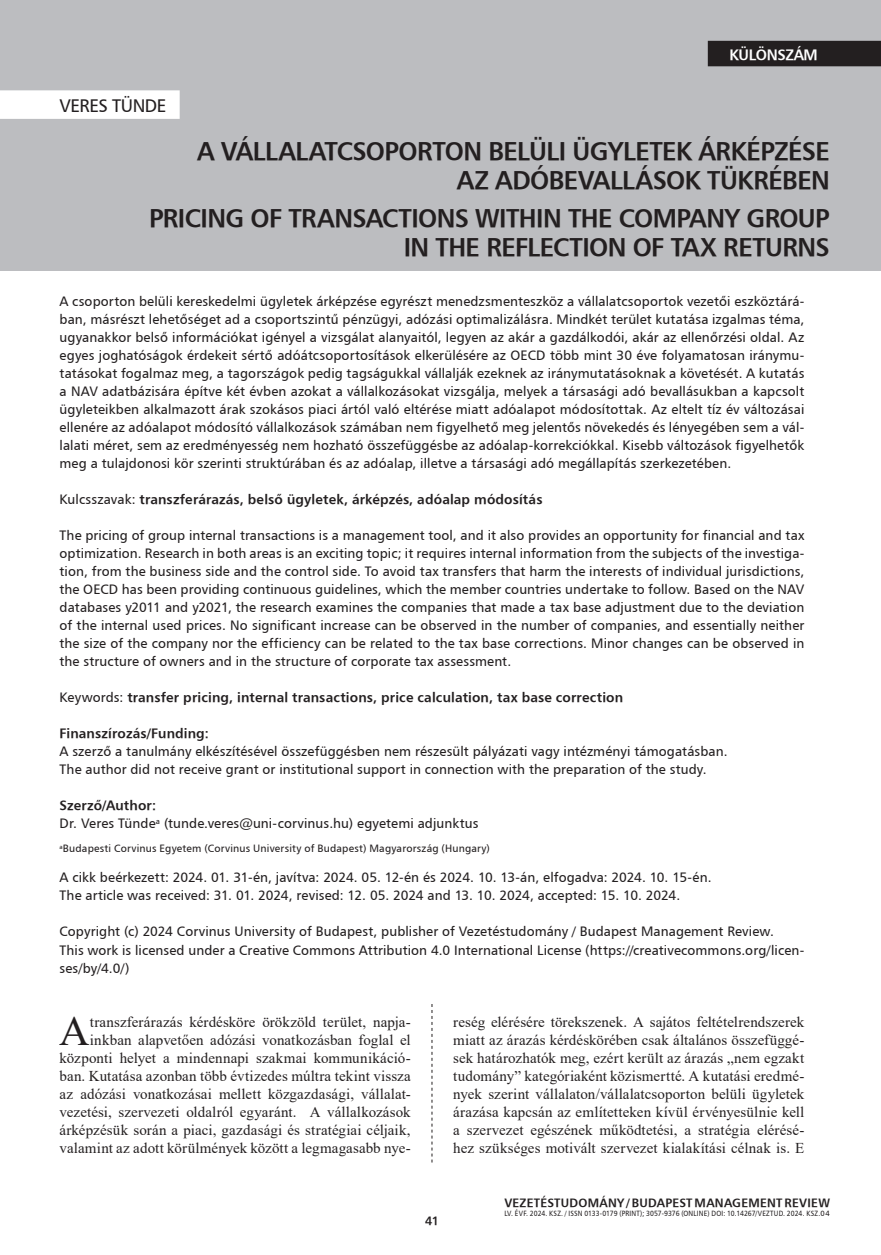
<style>
.page{position:relative;width:881px;height:1255px;background:#fff}
.page>*{position:absolute;margin:0;border:0;box-sizing:border-box;transform-origin:0 0}
.Iniciálé{font:42.15px "Times New Roman";color:#231f20}
.kenyérszöveg_opcionális{font:25.5px/29.4px "H Humanist 777 BT Bold";letter-spacing:-.025em;color:#231f20;text-align:right}
.kenyérszöveg_opcionális-2{font:18px "H Humanist 777 BT";letter-spacing:-.025em;color:#231f20}
.Iniciálé-2{font:15px/18px "Times New Roman";letter-spacing:.005em;color:#231f20;text-align:right}
.t1{font:15px "H Humanist 777 BT Bold";letter-spacing:-.025em;color:#fff}
.Kezdő_oldal_bevezető{font:13.5px/18px "H Humanist 777 BT";letter-spacing:.005em;color:#231f20;text-align:justify}
.Kezdő_oldal_bevezető-2{font:13.5px "H Humanist 777 BT Bold";letter-spacing:.01em;color:#231f20}
.t2{font:12px "H Humanist 777 BT Bold";letter-spacing:.02em;color:#231f20}
.Lábjegyzet{font:10.5px "H Humanist 777 BT";letter-spacing:.015em;color:#231f20}
.t3{font:7.5px "H Humanist 777 BT";letter-spacing:.02em;color:#231f20;scale:.9 1}
.s1{font-family:"H Humanist 777 BT"}
</style>
<div class="page">
<div style="left:0;top:0;width:880px;height:270px;background:#bcbdc0"></div>
<div style="left:0;top:90px;width:180px;height:29px;background:#fff"></div>
<div style="left:707px;top:41px;width:173px;height:25px;background:#231f20"></div>
<svg style="left:431px;top:1004px;width:1px;height:158px"></svg>
<p class="kenyérszöveg_opcionális-2" style="left:60px;top:94px;width:108px">VERES TÜNDE</p>
<p class="t1" style="left:729px;top:45px;width:90px">KÜLÖNSZÁM</p>
<p class="kenyérszöveg_opcionális" style="left:197px;top:135px;width:634px">A VÁLLALATCSOPORTON BELÜLI ÜGYLETEK ÁRKÉPZÉSE<br>AZ ADÓBEVALLÁSOK TÜKRÉBEN</p>
<p class="kenyérszöveg_opcionális" style="left:149px;top:202px;width:682px">PRICING OF TRANSACTIONS WITHIN THE COMPANY GROUP<br>IN THE REFLECTION OF TAX RETURNS</p>
<p class="Kezdő_oldal_bevezető" style="left:60px;top:292px;width:746px">A csoporton belüli kereskedelmi ügyletek árképzése egyrészt menedzsmenteszköz a vállalatcsoportok vezetői eszköztárá&shy;ban, másrészt lehetőséget ad a csoportszintű pénzügyi, adózási optimalizálásra. Mindkét terület kutatása izgalmas téma, ugyanakkor belső információkat igényel a vizsgálat alanyaitól, legyen az akár a gazdálkodói, akár az ellenőrzési oldal. Az egyes joghatóságok érdekeit sértő adóátcsoportosítások elkerülésére az OECD több mint 30 éve folyamatosan iránymu&shy;tatásokat fogalmaz meg, a tagországok pedig tagságukkal vállalják ezeknek az iránymutatásoknak a követését. A kutatás a NAV adatbázisára építve két évben azokat a vállalkozásokat vizsgálja, melyek a társasági adó bevallásukban a kapcsolt ügyleteikben alkalmazott árak szokásos piaci ártól való eltérése miatt adóalapot módosítottak. Az eltelt tíz év változásai ellenére az adóalapot módosító vállalkozások számában nem figyelhető meg jelentős növekedés és lényegében sem a vál&shy;lalati méret, sem az eredményesség nem hozható összefüggésbe az adóalap-korrekciókkal. Kisebb változások figyelhetők meg a tulajdonosi kör szerinti struktúrában és az adóalap, illetve a társasági adó megállapítás szerkezetében.</p>
<p class="Kezdő_oldal_bevezető-2" style="left:60px;top:491px;width:484px"><span class="s1">Kulcsszavak:</span> transzferárazás, belső ügyletek, árképzés, adóalap módosítás</p>
<p class="Kezdő_oldal_bevezető" style="left:60px;top:526px;width:746px">The pricing of group internal transactions is a management tool, and it also provides an opportunity for financial and tax optimization. Research in both areas is an exciting topic; it requires internal information from the subjects of the investiga&shy;tion, from the business side and the control side. To avoid tax transfers that harm the interests of individual jurisdictions, the OECD has been providing continuous guidelines, which the member countries undertake to follow. Based on the NAV databases y2011 and y2021, the research examines the companies that made a tax base adjustment due to the deviation of the internal used prices. No significant increase can be observed in the number of companies, and essentially neither the size of the company nor the efficiency can be related to the tax base corrections. Minor changes can be observed in the structure of owners and in the structure of corporate tax assessment.</p>
<p class="Kezdő_oldal_bevezető-2" style="left:60px;top:689px;width:565px"><span class="s1">Keywords:</span> transfer pricing, internal transactions, price calculation, tax base correction</p>
<p class="Kezdő_oldal_bevezető-2" style="left:60px;top:725px;width:151px">Finanszírozás/Funding:</p>
<p class="Kezdő_oldal_bevezető" style="left:60px;top:742px;width:669px">A szerző a tanulmány elkészítésével összefüggésben nem részesült pályázati vagy intézményi támogatásban.</p>
<p class="Kezdő_oldal_bevezető" style="left:60px;top:760px;width:648px">The author did not receive grant or institutional support in connection with the preparation of the study.</p>
<p class="Kezdő_oldal_bevezető-2" style="left:60px;top:797px;width:98px">Szerző/Author:</p>
<p class="Kezdő_oldal_bevezető" style="left:60px;top:814px;width:420px">Dr. Veres Tünde<sup>a</sup> (tunde.veres@uni-corvinus.hu) egyetemi adjunktus</p>
<p class="Lábjegyzet" style="left:60px;top:842px;width:431px"><sup>a</sup>Budapesti Corvinus Egyetem (Corvinus University of Budapest) Magyarország (Hungary)</p>
<p class="Kezdő_oldal_bevezető" style="left:60px;top:868px;width:653px">A cikk beérkezett: 2024. 01. 31-én, javítva: 2024. 05. 12-én és 2024. 10. 13-án, elfogadva: 2024. 10. 15-én.</p>
<p class="Kezdő_oldal_bevezető" style="left:60px;top:886px;width:622px">The article was received: 31. 01. 2024, revised: 12. 05. 2024 and 13. 10. 2024, accepted: 15. 10. 2024.</p>
<p class="Kezdő_oldal_bevezető" style="left:60px;top:922px;width:715px">Copyright (c) 2024 Corvinus University of Budapest, publisher of Vezetéstudomány / Budapest Management Review.</p>
<p class="Kezdő_oldal_bevezető" style="left:60px;top:940px;width:746px">This work is licensed under a Creative Commons Attribution 4.0 International License (https://creativecommons.org/licen&shy;ses/by/4.0/)</p>
<p class="Iniciálé-2" style="left:60px;top:1012px;width:352px">transzferárazás kérdésköre örökzöld terület, napja&shy;inkban alapvetően adózási vonatkozásban foglal el központi helyet a mindennapi szakmai kommunikáció&shy;ban. Kutatása azonban több évtizedes múltra tekint vissza az adózási vonatkozásai mellett közgazdasági, vállalat&shy;vezetési, szervezeti oldalról egyaránt. A vállalkozások árképzésük során a piaci, gazdasági és stratégiai céljaik, valamint az adott körülmények között a legmagasabb nye-</p>
<p class="Iniciálé-2" style="left:453px;top:1012px;width:352px;text-align:justify">reség elérésére törekszenek. A sajátos feltételrendszerek miatt az árazás kérdéskörében csak általános összefüggé&shy;sek határozhatók meg, ezért került az árazás „nem egzakt tudomány” kategóriaként közismertté. A kutatási eredmé&shy;nyek szerint vállalaton/vállalatcsoporton belüli ügyletek árazása kapcsán az említetteken kívül érvényesülnie kell a szervezet egészének működtetési, a stratégia elérésé&shy;hez szükséges motivált szervezet kialakítási célnak is. E</p>
<p class="Iniciálé" style="left:59px;top:1000px;width:32px">A</p>
<p class="t2" style="left:425px;top:1212px;width:15px">41</p>
<p class="t2" style="left:504px;top:1194px;width:327px">VEZETÉSTUDOMÁNY / BUDAPEST MANAGEMENT REVIEW</p>
<p class="t3" style="left:504px;top:1208px;width:363px">LV. ÉVF. 2024. KSZ. / ISSN 0133-0179 (PRINT); 3057-9376 (ONLINE) DOI: 10.14267/VEZTUD. 2024. KSZ.04</p>
</div>
